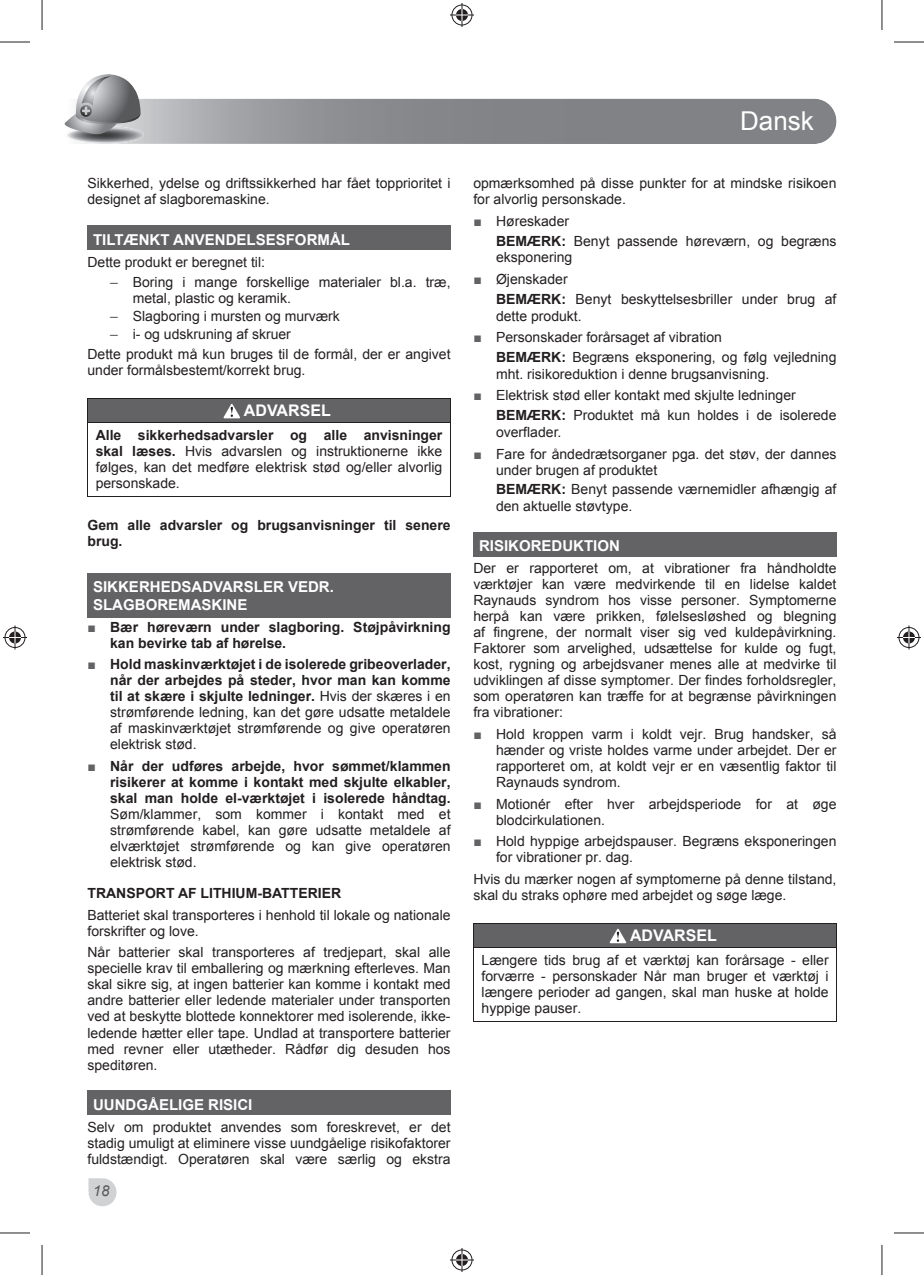
<style>
.page{position:relative;width:924px;height:1275px;background:#fff}
.page>*{position:absolute;margin:0;border:0;box-sizing:border-box;transform-origin:0 0}
.t1{font:26px "Arial";color:#fff}
.t2{font:700 16px "Arial";color:#fff}
.t3{font:700 15px/18px "Arial";color:#fff}
.t4{font:italic 15px "Arial";color:#57585a}
.t5{font:14px/16px "Arial";color:#231f20}
.t6{font:700 14px/16px "Arial";color:#231f20}
.s1{color:#636366}
.s2{font-weight:700}
.s3{font-weight:400;color:#636366}
</style>
<div class="page">
<svg style="left:64px;top:74px;width:772px;height:70px"></svg>
<svg style="left:88px;top:1178px;width:29px;height:29px"></svg>
<div style="left:87px;top:225px;width:363px;height:24px;background:#636366"></div>
<div style="left:87px;top:573px;width:363px;height:44px;background:#636366"></div>
<div style="left:87px;top:1090px;width:363px;height:24px;background:#636366"></div>
<div style="left:88px;top:398px;width:362px;height:24px;background:#636366"></div>
<hr style="left:87px;top:422px;width:1px;height:74px;background:#231f20">
<hr style="left:450px;top:422px;width:1px;height:74px;background:#231f20">
<hr style="left:87px;top:496px;width:363px;height:1px;background:#231f20">
<svg style="left:87px;top:399px;width:1px;height:23px"></svg>
<svg style="left:450px;top:398px;width:1px;height:24px"></svg>
<hr style="left:87px;top:398px;width:363px;height:1px;background:#231f20">
<hr style="left:87px;top:422px;width:363px;height:1px;background:#231f20">
<svg style="left:223px;top:404px;width:17px;height:14px"></svg>
<div style="left:473px;top:532px;width:363px;height:24px;background:#636366"></div>
<div style="left:473px;top:923px;width:363px;height:24px;background:#636366"></div>
<hr style="left:473px;top:947px;width:1px;height:74px;background:#231f20">
<hr style="left:836px;top:947px;width:1px;height:74px;background:#231f20">
<hr style="left:473px;top:1021px;width:363px;height:1px;background:#231f20">
<svg style="left:473px;top:923px;width:1px;height:23px"></svg>
<svg style="left:836px;top:923px;width:1px;height:23px"></svg>
<hr style="left:473px;top:922px;width:363px;height:1px;background:#231f20">
<hr style="left:473px;top:946px;width:363px;height:1px;background:#231f20">
<svg style="left:609px;top:928px;width:17px;height:15px"></svg>
<hr style="left:0;top:42px;width:30px;height:1px;background:#231f20">
<hr style="left:893px;top:42px;width:30px;height:1px;background:#231f20">
<hr style="left:0;top:1232px;width:30px;height:1px;background:#231f20">
<hr style="left:893px;top:1232px;width:30px;height:1px;background:#231f20">
<hr style="left:42px;top:0;width:1px;height:30px;background:#231f20">
<hr style="left:42px;top:1245px;width:1px;height:30px;background:#231f20">
<hr style="left:881px;top:0;width:1px;height:30px;background:#231f20">
<hr style="left:881px;top:1245px;width:1px;height:30px;background:#231f20">
<svg style="left:450px;top:3px;width:24px;height:24px"></svg>
<svg style="left:450px;top:1248px;width:24px;height:24px"></svg>
<svg style="left:3px;top:625px;width:24px;height:24px"></svg>
<svg style="left:897px;top:625px;width:23px;height:24px"></svg>
<p class="t5" style="left:87px;top:175px;width:364px">Sikkerhed, ydelse og driftssikkerhed har fået topprioritet i designet af slagboremaskine.</p>
<p class="t3" style="left:93px;top:230px;width:258px">TILTÆNKT ANVENDELSESFORMÅL</p>
<p class="t5" style="left:87px;top:254px;width:179px">Dette produkt er beregnet til:</p>
<p class="t5" style="left:133px;top:274px;width:319px;text-indent:-23px"><span class="s1">–</span> Boring i mange forskellige materialer bl.a. træ, metal, plastic og keramik.</p>
<p class="t5" style="left:110px;top:308px;width:231px"><span class="s1">–</span> Slagboring i mursten og murværk</p>
<p class="t5" style="left:87px;top:324px;width:364px;line-height:20px;text-indent:23px"><span class="s1">–</span> i- og udskruning af skruer<br>Dette produkt må kun bruges til de formål, der er angivet</p>
<p class="t5" style="left:87px;top:362px;width:219px">under formålsbestemt/korrekt brug.</p>
<p class="t2" style="left:244px;top:402px;width:88px">ADVARSEL</p>
<p class="t5" style="left:96px;top:427px;width:348px;text-align:justify"><span class="s2">Alle sikkerhedsadvarsler og alle anvisninger skal læses.</span> Hvis advarslen og instruktionerne ikke følges, kan det medføre elektrisk stød og/eller alvorlig personskade.</p>
<p class="t6" style="left:87px;top:517px;width:364px">Gem alle advarsler og brugsanvisninger til senere brug.</p>
<p class="t3" style="left:93px;top:577px;width:242px">SIKKERHEDSADVARSLER VEDR.<br>SLAGBOREMASKINE</p>
<p class="t6" style="left:110px;top:619px;width:342px;text-indent:-23px"><span class="s3">■</span> Bær høreværn under slagboring. Støjpåvirkning kan bevirke tab af hørelse.</p>
<p class="t5" style="left:110px;top:656px;width:342px;text-align:justify;text-indent:-23px"><span class="s1">■</span> <span class="s2">Hold maskinværktøjet i de isolerede gribeoverlader, når der arbejdes på steder, hvor man kan komme til at skære i skjulte ledninger.</span> Hvis der skæres i en strømførende ledning, kan det gøre udsatte metaldele af maskinværktøjet strømførende og give operatøren elektrisk stød.</p>
<p class="t6" style="left:110px;top:758px;width:342px;text-align:justify;text-indent:-23px"><span class="s3">■</span> Når der udføres arbejde, hvor sømmet/klammen risikerer at komme i kontakt med skjulte elkabler, skal man holde el-værktøjet i isolerede håndtag.</p>
<p class="t5" style="left:110px;top:806px;width:342px;text-align:justify">Søm/klammer, som kommer i kontakt med et strømførende kabel, kan gøre udsatte metaldele af elværktøjet strømførende og kan give operatøren elektrisk stød.</p>
<p class="t6" style="left:87px;top:885px;width:255px">TRANSPORT AF LITHIUM-BATTERIER</p>
<p class="t5" style="left:87px;top:907px;width:364px">Batteriet skal transporteres i henhold til lokale og nationale forskrifter og love.</p>
<p class="t5" style="left:87px;top:944px;width:364px;text-align:justify">Når batterier skal transporteres af tredjepart, skal alle specielle krav til emballering og mærkning efterleves. Man skal sikre sig, at ingen batterier kan komme i kontakt med andre batterier eller ledende materialer under transporten ved at beskytte blottede konnektorer med isolerende, ikke&shy;ledende hætter eller tape. Undlad at transportere batterier med revner eller utætheder. Rådfør dig desuden hos speditøren.</p>
<p class="t3" style="left:93px;top:1095px;width:161px">UUNDGÅELIGE RISICI</p>
<p class="t5" style="left:87px;top:1119px;width:364px;text-align:justify">Selv om produktet anvendes som foreskrevet, er det stadig umuligt at eliminere visse uundgåelige risikofaktorer fuldstændigt. Operatøren skal være særlig og ekstra</p>
<p class="t4" style="left:93px;top:1182px;width:18px">18</p>
<h1 class="t1" style="left:739px;top:107px;width:75px">Dansk</h1>
<p class="t5" style="left:473px;top:175px;width:364px">opmærksomhed på disse punkter for at mindske risikoen for alvorlig personskade.</p>
<p class="t5" style="left:496px;top:211px;width:342px;line-height:19.6px;text-indent:-23px"><span class="s1">■</span> Høreskader<br><span class="s2">BEMÆRK:</span> Benyt passende høreværn, og begræns</p>
<p class="t5" style="left:496px;top:250px;width:78px">eksponering</p>
<p class="t5" style="left:496px;top:269px;width:342px;line-height:19.6px;text-indent:-23px"><span class="s1">■</span> Øjenskader<br><span class="s2">BEMÆRK:</span> Benyt beskyttelsesbriller under brug af</p>
<p class="t5" style="left:496px;top:308px;width:87px">dette produkt.</p>
<p class="t5" style="left:496px;top:327px;width:342px;line-height:19.6px;text-indent:-23px"><span class="s1">■</span> Personskader forårsaget af vibration<br><span class="s2">BEMÆRK:</span> Begræns eksponering, og følg vejledning</p>
<p class="t5" style="left:496px;top:366px;width:275px">mht. risikoreduktion i denne brugsanvisning.</p>
<p class="t5" style="left:496px;top:386px;width:342px;line-height:19.6px;text-indent:-23px"><span class="s1">■</span> Elektrisk stød eller kontakt med skjulte ledninger<br><span class="s2">BEMÆRK:</span> Produktet må kun holdes i de isolerede</p>
<p class="t5" style="left:496px;top:424px;width:67px">overflader.</p>
<p class="t5" style="left:496px;top:445px;width:342px;text-indent:-23px"><span class="s1">■</span> Fare for åndedrætsorganer pga. det støv, der dannes under brugen af produktet</p>
<p class="t5" style="left:496px;top:481px;width:342px;line-height:16.8px"><span class="s2">BEMÆRK:</span> Benyt passende værnemidler afhængig af den aktuelle støvtype.</p>
<p class="t3" style="left:479px;top:537px;width:142px">RISIKOREDUKTION</p>
<p class="t5" style="left:473px;top:560px;width:364px;text-align:justify">Der er rapporteret om, at vibrationer fra håndholdte værktøjer kan være medvirkende til en lidelse kaldet Raynauds syndrom hos visse personer. Symptomerne herpå kan være prikken, følelsesløshed og blegning af fingrene, der normalt viser sig ved kuldepåvirkning.<br>Faktorer som arvelighed, udsættelse for kulde og fugt, kost, rygning og arbejdsvaner menes alle at medvirke til udviklingen af disse symptomer. Der findes forholdsregler, som operatøren kan træffe for at begrænse påvirkningen fra vibrationer:</p>
<p class="t5" style="left:496px;top:726px;width:342px;text-align:justify;text-indent:-23px"><span class="s1">■</span> Hold kroppen varm i koldt vejr. Brug handsker, så hænder og vriste holdes varme under arbejdet. Der er rapporteret om, at koldt vejr er en væsentlig faktor til Raynauds syndrom.</p>
<p class="t5" style="left:496px;top:796px;width:342px;text-indent:-23px"><span class="s1">■</span> Motionér efter hver arbejdsperiode for at øge blodcirkulationen.</p>
<p class="t5" style="left:496px;top:833px;width:342px;text-indent:-23px"><span class="s1">■</span> Hold hyppige arbejdspauser. Begræns eksponeringen for vibrationer pr. dag.</p>
<p class="t5" style="left:473px;top:871px;width:364px">Hvis du mærker nogen af symptomerne på denne tilstand, skal du straks ophøre med arbejdet og søge læge.</p>
<p class="t2" style="left:629px;top:927px;width:88px">ADVARSEL</p>
<p class="t5" style="left:481px;top:952px;width:348px;text-align:justify">Længere tids brug af et værktøj kan forårsage - eller forværre - personskader Når man bruger et værktøj i længere perioder ad gangen, skal man huske at holde hyppige pauser.</p>
</div>
